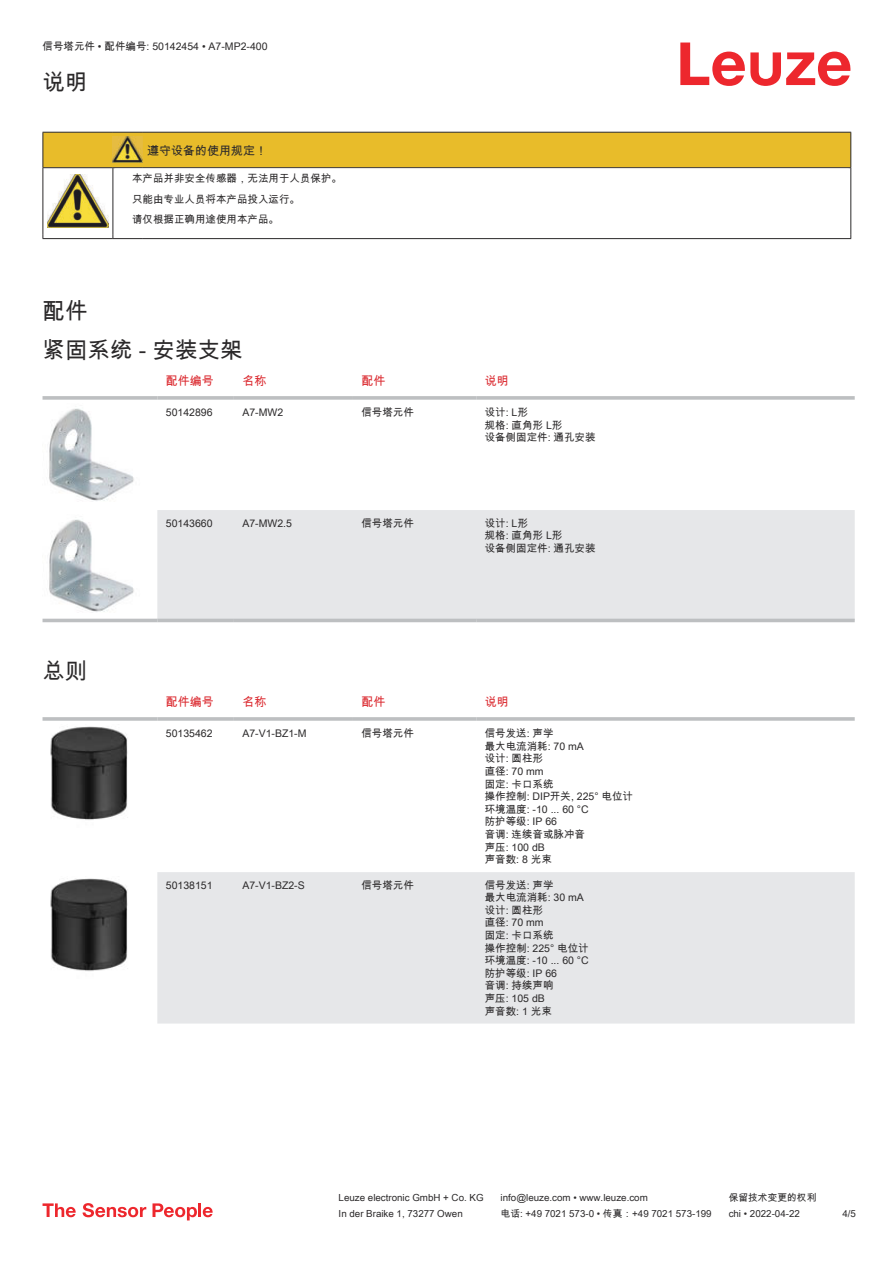
<style>
.page{position:relative;width:893px;height:1263px;background:#fff}
.page>*{position:absolute;margin:0;border:0;box-sizing:border-box;transform-origin:0 0}
.t1{font:22.5px/38.7px "Arial Unicode MS";color:#2b292a}
.t2{font:12px "Arial Unicode MS";color:#db2a30}
.t3{font:12px "Arial Unicode MS";color:#2b292a}
.t4{font:10.5px/12.6px "Arial Unicode MS";color:#2b292a}
.t5{font:9.75px "Arial Unicode MS";color:#2b292a}
</style>
<div class="page">
<svg style="left:680px;top:43px;width:170px;height:43px"></svg>
<svg style="left:43px;top:618px;width:812px;height:5px"></svg>
<div style="left:157px;top:510px;width:698px;height:109px;background:#e6e7e9"></div>
<svg style="left:43px;top:396px;width:114px;height:4px"></svg>
<svg style="left:157px;top:396px;width:77px;height:4px"></svg>
<svg style="left:234px;top:396px;width:119px;height:4px"></svg>
<svg style="left:353px;top:396px;width:123px;height:4px"></svg>
<svg style="left:476px;top:396px;width:379px;height:4px;background:#c3c5c7"></svg>
<hr style="left:43px;top:619px;width:114px;height:3px;background:#bdbfc1">
<hr style="left:157px;top:619px;width:77px;height:3px;background:#bdbfc1">
<hr style="left:234px;top:619px;width:119px;height:3px;background:#bdbfc1">
<hr style="left:353px;top:619px;width:123px;height:3px;background:#bdbfc1">
<hr style="left:476px;top:619px;width:379px;height:3px;background:#bdbfc1">
<img style="left:49px;top:408px;width:85px;height:93px">
<img style="left:49px;top:519px;width:85px;height:93px">
<div style="left:157px;top:872px;width:698px;height:151px;background:#e6e7e9"></div>
<hr style="left:43px;top:717px;width:114px;height:4px;background:#bdbfc1">
<hr style="left:157px;top:717px;width:77px;height:4px;background:#c7c9ca">
<hr style="left:234px;top:717px;width:119px;height:4px;background:#bdbfc1">
<hr style="left:353px;top:717px;width:123px;height:4px;background:#bdbfc1">
<hr style="left:476px;top:717px;width:379px;height:4px;background:#c7c9ca">
<img style="left:50px;top:726px;width:78px;height:94px">
<img style="left:50px;top:878px;width:78px;height:93px">
<svg style="left:43px;top:1203px;width:33px;height:14px"></svg>
<svg style="left:83px;top:1203px;width:63px;height:14px"></svg>
<svg style="left:153px;top:1203px;width:44px;height:17px"></svg>
<hr style="left:198px;top:1203px;width:3px;height:14px;background:#ed272d">
<svg style="left:203px;top:1207px;width:10px;height:10px"></svg>
<hr style="left:43px;top:238px;width:70px;height:1px;background:#2b292a">
<hr style="left:113px;top:238px;width:30px;height:1px;background:#2b292a">
<hr style="left:143px;top:238px;width:708px;height:1px;background:#2b292a">
<svg style="left:43px;top:132px;width:808px;height:106px"></svg>
<p class="t4" style="left:43px;top:40px;width:227px">信号塔元件 • 配件编号: 50142454 • A7-MP2-400</p>
<h1 class="t1" style="left:43px;top:62px;width:46px">说明</h1>
<p class="t3" style="left:147px;top:142px;width:121px">遵守设备的使用规定！</p>
<p class="t4" style="left:132px;top:168px;width:211px;line-height:20.2px">本产品并非安全传感器，无法用于人员保护。只能由专业人员将本产品投入运行。<br>请仅根据正确用途使用本产品。</p>
<h1 class="t1" style="left:43px;top:291px;width:202px">配件<br>紧固系统 - 安装支架</h1>
<p class="t2" style="left:166px;top:372px;width:49px">配件编号</p>
<p class="t2" style="left:242px;top:372px;width:25px">名称</p>
<p class="t2" style="left:361px;top:372px;width:25px">配件</p>
<p class="t2" style="left:485px;top:372px;width:25px">说明</p>
<p class="t4" style="left:166px;top:406px;width:48px">50142896</p>
<p class="t4" style="left:242px;top:406px;width:42px">A7-MW2</p>
<p class="t4" style="left:361px;top:406px;width:54px">信号塔元件</p>
<p class="t4" style="left:485px;top:406px;width:112px">设计: L形<br>规格: 直角形 L形<br>设备侧固定件: 通孔安装</p>
<h1 class="t1" style="left:43px;top:651px;width:46px">总则</h1>
<p class="t4" style="left:166px;top:516px;width:48px">50143660</p>
<p class="t4" style="left:242px;top:516px;width:51px">A7-MW2.5</p>
<p class="t4" style="left:361px;top:516px;width:54px">信号塔元件</p>
<p class="t4" style="left:485px;top:516px;width:112px">设计: L形<br>规格: 直角形 L形<br>设备侧固定件: 通孔安装</p>
<p class="t2" style="left:166px;top:693px;width:49px">配件编号</p>
<p class="t2" style="left:242px;top:693px;width:25px">名称</p>
<p class="t2" style="left:361px;top:693px;width:25px">配件</p>
<p class="t2" style="left:485px;top:693px;width:25px">说明</p>
<p class="t4" style="left:166px;top:727px;width:48px">50135462</p>
<p class="t4" style="left:242px;top:727px;width:66px">A7-V1-BZ1-M</p>
<p class="t4" style="left:361px;top:727px;width:54px">信号塔元件</p>
<p class="t4" style="left:485px;top:727px;width:150px">信号发送: 声学<br>最大电流消耗: 70 mA<br>设计: 圆柱形<br>直径: 70 mm<br>固定: 卡口系统<br>操作控制: DIP开关, 225° 电位计环境温度: -10 ... 60 °C<br>防护等级: IP 66<br>音调: 连续音或脉冲音<br>声压: 100 dB<br>声音数: 8 光束</p>
<p class="t4" style="left:166px;top:878px;width:48px">50138151</p>
<p class="t4" style="left:242px;top:878px;width:64px">A7-V1-BZ2-S</p>
<p class="t4" style="left:361px;top:878px;width:54px">信号塔元件</p>
<p class="t4" style="left:485px;top:878px;width:105px">信号发送: 声学<br>最大电流消耗: 30 mA设计: 圆柱形<br>直径: 70 mm<br>固定: 卡口系统<br>操作控制: 225° 电位计环境温度: -10 ... 60 °C防护等级: IP 66<br>音调: 持续声响<br>声压: 105 dB<br>声音数: 1 光束</p>
<p class="t5" style="left:339px;top:1191px;width:146px">Leuze electronic GmbH + Co. KG</p>
<p class="t5" style="left:501px;top:1191px;width:149px">info@leuze.com • www.leuze.com</p>
<p class="t5" style="left:729px;top:1191px;width:89px">保留技术变更的权利</p>
<p class="t5" style="left:339px;top:1206px;width:126px">In der Braike 1, 73277 Owen</p>
<p class="t5" style="left:501px;top:1206px;width:212px">电话: +49 7021 573-0 • 传真：+49 7021 573-199</p>
<p class="t5" style="left:729px;top:1206px;width:73px">chi • 2022-04-22</p>
<p class="t5" style="left:842px;top:1206px;width:15px">4 /5</p>
</div>
